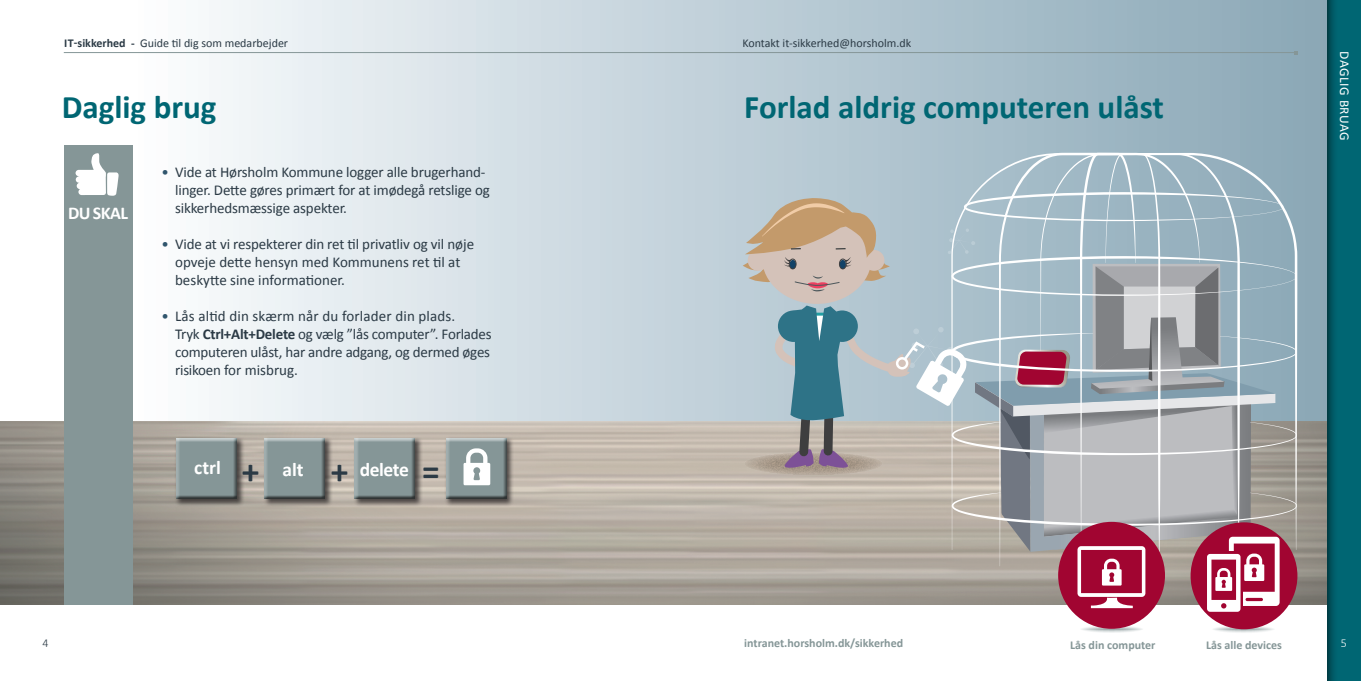
<style>
.page{position:relative;width:1361px;height:681px;background:#fff}
.page>*{position:absolute;margin:0;border:0;box-sizing:border-box;transform-origin:0 0}
.t1{font:700 35.25px "Calibri";color:#2b3a45}
.t2{font:700 33px "Calibri";color:#006673}
.t3{font:700 19.5px "Calibri";letter-spacing:-.01em;color:#fff}
.t4{font:700 18px "Calibri";letter-spacing:-.03em;color:#fff}
.t5{font:15px/18px "Calibri";letter-spacing:-.01em;color:#2b3a45}
.t6{font:13.5px "Calibri";letter-spacing:.04em;color:#fff}
.t7{font:12px "Calibri";color:#2b3a45}
.t8{font:700 12px "Calibri";color:#859697}
.t9{font:300 12px "Calibri";color:#2b3a45}
.t10{font:300 12px "Calibri";color:#fff}
.s1{font-weight:700}
.s2{color:#30556d}
</style>
<div class="page">
<div style="left:0;top:0;width:1348px;height:426px;background:linear-gradient(to right,#fff,#86a5b5)"></div>
<img style="left:0;top:421px;width:1324px;height:183px">
<img style="left:699px;top:406px;width:44px;height:114px">
<div style="left:1324px;top:0;width:37px;height:680px;background:#231f20;opacity:.75"></div>
<div style="left:65px;top:145px;width:68px;height:459px;background:#859697"></div>
<svg style="left:76px;top:153px;width:43px;height:43px"></svg>
<svg style="left:1079px;top:624px;width:64px;height:9px"></svg>
<svg style="left:1211px;top:624px;width:64px;height:9px"></svg>
<div style="left:1058px;top:521px;width:107px;height:107px;background:#a10531;border-radius:50%"></div>
<div style="left:1190px;top:522px;width:107px;height:107px;background:#a10531;border-radius:50%"></div>
<svg style="left:743px;top:153px;width:554px;height:458px;background:#acacb1"></svg>
<hr style="left:64px;top:52px;width:1232px;height:1px;background:#859697">
<div style="left:175px;top:436px;width:70px;height:70px;background:#231f20;opacity:.75"></div>
<div style="left:175px;top:437px;width:64px;height:62px;background:#231f20;opacity:.75"></div>
<div style="left:444px;top:436px;width:70px;height:70px;background:#231f20;opacity:.75"></div>
<div style="left:444px;top:437px;width:65px;height:62px;background:#231f20;opacity:.75"></div>
<div style="left:353px;top:436px;width:70px;height:70px;background:#231f20;opacity:.75"></div>
<div style="left:353px;top:437px;width:64px;height:62px;background:#231f20;opacity:.75"></div>
<div style="left:263px;top:436px;width:70px;height:70px;background:#231f20;opacity:.75"></div>
<div style="left:263px;top:437px;width:64px;height:62px;background:#231f20;opacity:.75"></div>
<svg style="left:463px;top:448px;width:27px;height:37px"></svg>
<p class="t7" style="left:64px;top:36px;width:226px"><span class="s1">IT-sikkerhed -</span> Guide til dig som medarbejder</p>
<p class="t7" style="left:742px;top:36px;width:170px">Kontakt it-sikkerhed@horsholm.dk</p>
<h2 class="t2" style="left:62px;top:86px;width:156px">Daglig brug</h2>
<p class="t4" style="left:68px;top:201px;width:61px">DU SKAL</p>
<p class="t5" style="left:175px;top:163px;width:316px;text-indent:-14px"><span class="s2">•</span> Vide at Hørsholm Kommune logger alle brugerhand&shy;linger. Dette gøres primært for at imødegå retslige og sikkerhedsmæssige aspekter.</p>
<p class="t5" style="left:175px;top:235px;width:301px;text-indent:-14px"><span class="s2">•</span> Vide at vi respekterer din ret til privatliv og vil nøje opveje dette hensyn med Kommunens ret til at beskytte sine informationer.</p>
<p class="t5" style="left:175px;top:307px;width:318px;text-indent:-14px"><span class="s2">•</span> Lås altid din skærm når du forlader din plads.<br>Tryk <span class="s1">Ctrl+Alt+Delete</span> og vælg ”lås computer”. Forlades computeren ulåst, har andre adgang, og dermed øges risikoen for misbrug.</p>
<h3 class="t3" style="left:194px;top:455px;width:28px">ctrl</h3>
<h3 class="t3" style="left:282px;top:457px;width:23px">alt</h3>
<h3 class="t3" style="left:360px;top:457px;width:51px">delete</h3>
<h1 class="t1" style="left:242px;top:448px;width:19px">+</h1>
<h1 class="t1" style="left:331px;top:448px;width:19px">+</h1>
<h1 class="t1" style="left:422px;top:448px;width:19px">=</h1>
<h2 class="t2" style="left:744px;top:86px;width:421px">Forlad aldrig computeren ulåst</h2>
<p class="t6" style="left:1353px;top:51px;width:91px;rotate:90deg">DAGLIG BRUAG</p>
<p class="t8" style="left:744px;top:635px;width:160px">intranet.horsholm.dk/sikkerhed</p>
<p class="t8" style="left:1070px;top:636px;width:87px">Lås din computer</p>
<p class="t8" style="left:1206px;top:636px;width:77px">Lås alle devices</p>
<p class="t9" style="left:43px;top:635px;width:8px">4</p>
<p class="t10" style="left:1341px;top:635px;width:8px">5</p>
</div>
